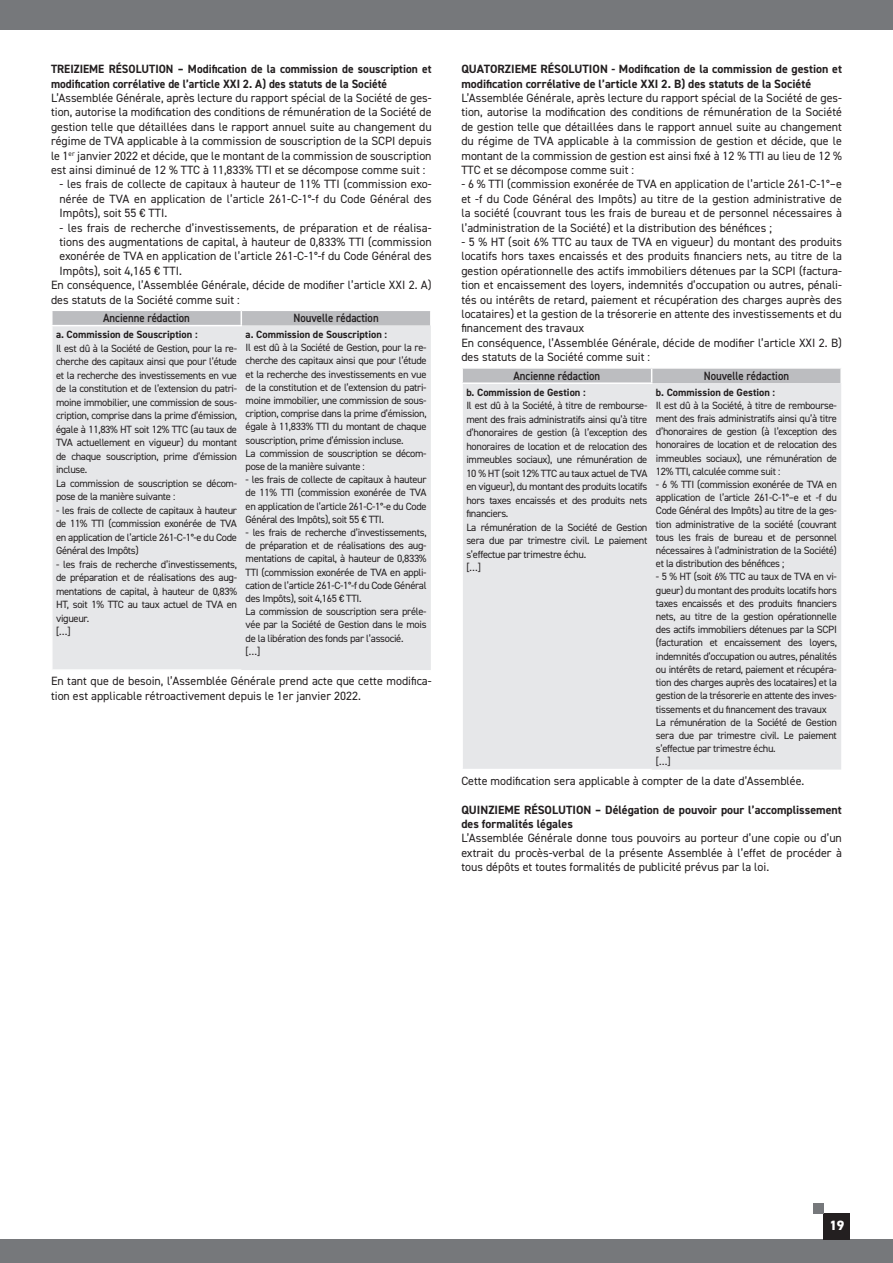
<style>
.page{position:relative;width:893px;height:1263px;background:#fff}
.page>*{position:absolute;margin:0;border:0;box-sizing:border-box;transform-origin:0 0}
.t1{font:800 13.5px "DIN2014";color:#fff}
.OK_TEXTE_COURANT{font:12px/14.4px "DIN2014";color:#231f20;text-align:justify}
.OK_TEXTE_COURANT-2{font:700 12px/14.4px "DIN2014";color:#231f20}
.OK_TEXTE_COURANT-3{font:700 12px/14.4px "DIN2014";color:#231f20;scale:.96 1}
.COURANT_OK{font:600 12px "DIN2014";color:#231f20;scale:.9 1}
.OK_TEXTE_COURANT-4{font:10.5px/13.2px "DIN2014";letter-spacing:-.03em;color:#231f20;text-align:justify}
.OK_TEXTE_COURANT-5{font:700 10.5px "DIN2014";color:#231f20}
</style>
<div class="page">
<div style="left:0;top:1239px;width:893px;height:24px;background:#76787b"></div>
<div style="left:0;top:0;width:893px;height:30px;background:#76787b"></div>
<div style="left:824px;top:1213px;width:26px;height:26px;background:#231f20"></div>
<div style="left:813px;top:1203px;width:11px;height:10px;background:#76787b"></div>
<div style="left:53px;top:326px;width:378px;height:344px;background:#e6e7e9"></div>
<svg style="left:52px;top:310px;width:379px;height:16px;background:#c2c3c5"></svg>
<hr style="left:51px;top:325px;width:191px;height:1px;background:#fff">
<hr style="left:51px;top:669px;width:190px;height:2px;background:#fff">
<div style="left:463px;top:383px;width:378px;height:386px;background:#e6e7e9"></div>
<svg style="left:462px;top:368px;width:379px;height:15px;background:#bfc0c3"></svg>
<hr style="left:461px;top:382px;width:191px;height:2px;background:#fff">
<p class="OK_TEXTE_COURANT-3" style="left:51px;top:62px;width:398px">TREIZIEME RÉSOLUTION – Modification de la commission de souscription et modification corrélative de l’article XXI 2. A) des statuts de la Société</p>
<p class="OK_TEXTE_COURANT" style="left:51px;top:90px;width:382px">L’Assemblée Générale, après lecture du rapport spécial de la Société de ges&shy;tion, autorise la modification des conditions de rémunération de la Société de gestion telle que détaillées dans le rapport annuel suite au changement du régime de TVA applicable à la commission de souscription de la SCPI depuis le 1<sup>er</sup> janvier 2022 et décide, que le montant de la commission de souscription est ainsi diminué de 12 % TTC à 11,833% TTI et se décompose comme suit :</p>
<p class="OK_TEXTE_COURANT" style="left:60px;top:177px;width:374px">- les frais de collecte de capitaux à hauteur de 11% TTI (commission exo&shy;nérée de TVA en application de l’article 261-C-1°-f du Code Général des Impôts), soit 55 € TTI.</p>
<p class="OK_TEXTE_COURANT" style="left:60px;top:220px;width:374px">- les frais de recherche d’investissements, de préparation et de réalisa&shy;tions des augmentations de capital, à hauteur de 0,833% TTI (commission exonérée de TVA en application de l’article 261-C-1°-f du Code Général des Impôts), soit 4,165 € TTI.</p>
<p class="OK_TEXTE_COURANT" style="left:51px;top:278px;width:382px">En conséquence, l’Assemblée Générale, décide de modifier l’article XXI 2. A) des statuts de la Société comme suit :</p>
<p class="COURANT_OK" style="left:103px;top:310px;width:98px">Ancienne rédaction</p>
<p class="COURANT_OK" style="left:293px;top:310px;width:96px">Nouvelle rédaction</p>
<p class="OK_TEXTE_COURANT-5" style="left:56px;top:327px;width:143px">a. Commission de Souscription :</p>
<p class="OK_TEXTE_COURANT-4" style="left:56px;top:341px;width:183px">Il est dû à la Société de Gestion, pour la re&shy;cherche des capitaux ainsi que pour l’étude et la recherche des investissements en vue de la constitution et de l’extension du patri&shy;moine immobilier, une commission de sous&shy;cription, comprise dans la prime d’émission, égale à 11,83% HT soit 12% TTC (au taux de TVA actuellement en vigueur) du montant de chaque souscription, prime d’émission incluse.</p>
<p class="OK_TEXTE_COURANT-4" style="left:56px;top:476px;width:183px">La commission de souscription se décom&shy;pose de la manière suivante :</p>
<p class="OK_TEXTE_COURANT-4" style="left:56px;top:503px;width:183px">- les frais de collecte de capitaux à hauteur de 11% TTI (commission exonérée de TVA en application de l’article 261-C-1°-e du Code Général des Impôts)</p>
<p class="OK_TEXTE_COURANT-4" style="left:56px;top:557px;width:183px">- les frais de recherche d’investissements, de préparation et de réalisations des aug&shy;mentations de capital, à hauteur de 0,83% HT, soit 1% TTC au taux actuel de TVA en vigueur.</p>
<p class="OK_TEXTE_COURANT-4" style="left:56px;top:625px;width:16px">[…]</p>
<p class="OK_TEXTE_COURANT-5" style="left:246px;top:327px;width:143px">a. Commission de Souscription :</p>
<p class="OK_TEXTE_COURANT-4" style="left:246px;top:341px;width:183px">Il est dû à la Société de Gestion, pour la re&shy;cherche des capitaux ainsi que pour l’étude et la recherche des investissements en vue de la constitution et de l’extension du patri&shy;moine immobilier, une commission de sous&shy;cription, comprise dans la prime d’émission, égale à 11,833% TTI du montant de chaque souscription, prime d’émission incluse.</p>
<p class="OK_TEXTE_COURANT-4" style="left:246px;top:446px;width:183px">La commission de souscription se décom&shy;pose de la manière suivante :</p>
<p class="OK_TEXTE_COURANT-4" style="left:246px;top:473px;width:183px">- les frais de collecte de capitaux à hauteur de 11% TTI (commission exonérée de TVA en application de l’article 261-C-1°-e du Code Général des Impôts), soit 55 € TTI.</p>
<p class="OK_TEXTE_COURANT-4" style="left:246px;top:526px;width:183px">- les frais de recherche d’investissements, de préparation et de réalisations des aug&shy;mentations de capital, à hauteur de 0,833% TTI (commission exonérée de TVA en appli&shy;cation de l’article 261-C-1°-f du Code Général des Impôts), soit 4,165 € TTI.</p>
<p class="OK_TEXTE_COURANT-4" style="left:246px;top:605px;width:183px">La commission de souscription sera préle&shy;vée par la Société de Gestion dans le mois de la libération des fonds par l’associé.</p>
<p class="OK_TEXTE_COURANT-4" style="left:246px;top:644px;width:16px">[…]</p>
<p class="OK_TEXTE_COURANT" style="left:51px;top:674px;width:382px">En tant que de besoin, l’Assemblée Générale prend acte que cette modifica&shy;tion est applicable rétroactivement depuis le 1er janvier 2022.</p>
<p class="OK_TEXTE_COURANT-2" style="left:461px;top:62px;width:382px">QUATORZIEME RÉSOLUTION - Modification de la commission de gestion et modification corrélative de l’article XXI 2. B) des statuts de la Société</p>
<p class="OK_TEXTE_COURANT" style="left:461px;top:90px;width:382px">L’Assemblée Générale, après lecture du rapport spécial de la Société de ges&shy;tion, autorise la modification des conditions de rémunération de la Société de gestion telle que détaillées dans le rapport annuel suite au changement du régime de TVA applicable à la commission de gestion et décide, que le montant de la commission de gestion est ainsi fixé à 12 % TTI au lieu de 12 % TTC et se décompose comme suit :</p>
<p class="OK_TEXTE_COURANT" style="left:461px;top:177px;width:382px">- 6 % TTI (commission exonérée de TVA en application de l’article 261-C-1°–e et -f du Code Général des Impôts) au titre de la gestion administrative de la société (couvrant tous les frais de bureau et de personnel nécessaires à l’administration de la Société) et la distribution des bénéfices ;</p>
<p class="OK_TEXTE_COURANT" style="left:461px;top:234px;width:382px">- 5 % HT (soit 6% TTC au taux de TVA en vigueur) du montant des produits locatifs hors taxes encaissés et des produits financiers nets, au titre de la gestion opérationnelle des actifs immobiliers détenues par la SCPI (factura&shy;tion et encaissement des loyers, indemnités d’occupation ou autres, pénali&shy;tés ou intérêts de retard, paiement et récupération des charges auprès des locataires) et la gestion de la trésorerie en attente des investissements et du financement des travaux</p>
<p class="OK_TEXTE_COURANT" style="left:461px;top:335px;width:382px">En conséquence, l’Assemblée Générale, décide de modifier l’article XXI 2. B) des statuts de la Société comme suit :</p>
<p class="COURANT_OK" style="left:513px;top:368px;width:98px">Ancienne rédaction</p>
<p class="COURANT_OK" style="left:704px;top:368px;width:96px">Nouvelle rédaction</p>
<p class="OK_TEXTE_COURANT-5" style="left:466px;top:385px;width:121px">b. Commission de Gestion :</p>
<p class="OK_TEXTE_COURANT-4" style="left:466px;top:399px;width:183px">Il est dû à la Société, à titre de rembourse&shy;ment des frais administratifs ainsi qu’à titre d’honoraires de gestion (à l’exception des honoraires de location et de relocation des immeubles sociaux), une rémunération de 10 % HT (soit 12% TTC au taux actuel de TVA en vigueur), du montant des produits locatifs hors taxes encaissés et des produits nets financiers.</p>
<p class="OK_TEXTE_COURANT-4" style="left:466px;top:520px;width:183px">La rémunération de la Société de Gestion sera due par trimestre civil. Le paiement s’effectue par trimestre échu.</p>
<p class="OK_TEXTE_COURANT-4" style="left:466px;top:561px;width:16px">[…]</p>
<p class="OK_TEXTE_COURANT-5" style="left:656px;top:385px;width:121px">b. Commission de Gestion :</p>
<p class="OK_TEXTE_COURANT-4" style="left:656px;top:398px;width:183px">Il est dû à la Société, à titre de rembourse&shy;ment des frais administratifs ainsi qu’à titre d’honoraires de gestion (à l’exception des honoraires de location et de relocation des immeubles sociaux), une rémunération de 12% TTI, calculée comme suit :</p>
<p class="OK_TEXTE_COURANT-4" style="left:656px;top:478px;width:183px">- 6 % TTI (commission exonérée de TVA en application de l’article 261-C-1°–e et -f du Code Général des Impôts) au titre de la ges&shy;tion administrative de la société (couvrant tous les frais de bureau et de personnel nécessaires à l’administration de la Société) et la distribution des bénéfices ;</p>
<p class="OK_TEXTE_COURANT-4" style="left:656px;top:570px;width:183px">- 5 % HT (soit 6% TTC au taux de TVA en vi&shy;gueur) du montant des produits locatifs hors taxes encaissés et des produits financiers nets, au titre de la gestion opérationnelle des actifs immobiliers détenues par la SCPI (facturation et encaissement des loyers, indemnités d’occupation ou autres, pénalités ou intérêts de retard, paiement et récupéra&shy;tion des charges auprès des locataires) et la gestion de la trésorerie en attente des inves&shy;tissements et du financement des travaux</p>
<p class="OK_TEXTE_COURANT-4" style="left:656px;top:715px;width:183px">La rémunération de la Société de Gestion sera due par trimestre civil. Le paiement s’effectue par trimestre échu.</p>
<p class="OK_TEXTE_COURANT-4" style="left:656px;top:755px;width:16px">[…]</p>
<p class="OK_TEXTE_COURANT" style="left:461px;top:773px;width:345px">Cette modification sera applicable à compter de la date d’Assemblée.</p>
<p class="OK_TEXTE_COURANT-2" style="left:461px;top:802px;width:382px">QUINZIEME RÉSOLUTION – Délégation de pouvoir pour l’accomplissement des formalités légales</p>
<p class="OK_TEXTE_COURANT" style="left:461px;top:831px;width:382px">L’Assemblée Générale donne tous pouvoirs au porteur d’une copie ou d’un extrait du procès-verbal de la présente Assemblée à l’effet de procéder à tous dépôts et toutes formalités de publicité prévus par la loi.</p>
<p class="t1" style="left:829px;top:1216px;width:17px">19</p>
</div>
